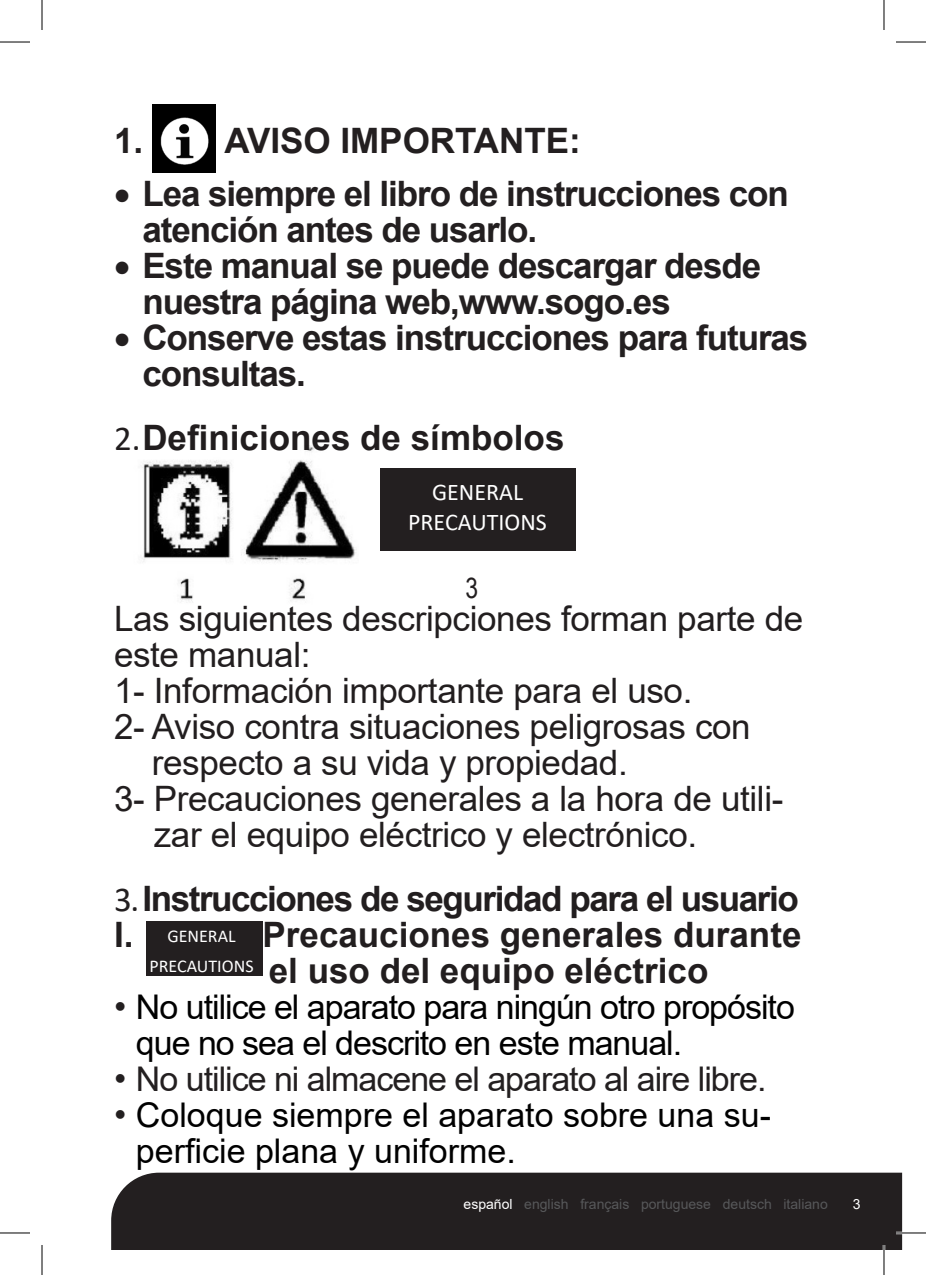
<style>
.page{position:relative;width:926px;height:1275px;background:#fff}
.page>*{position:absolute;margin:0;border:0;box-sizing:border-box;transform-origin:0 0}
.t1{font:35px/36px "Arial";letter-spacing:-.01em;color:#221e1f}
.Pa3{font:700 35px/36px "Arial";letter-spacing:-.03em;color:#231f20}
.t2{font:700 35px/36px "Arial";color:#221e1f}
.t3{font:700 35px "Arial";letter-spacing:-.04em;color:#221e1f}
.t4{font:700 35px "Arial";color:#211d1e}
.Pa3-2{font:700 35px "Arial";color:#231f20}
.List_Paragraph{font:34px/36px "Arial";letter-spacing:-.03em;color:#000}
.List_Paragraph-2{font:34px/36px "Arial";color:#000}
.Pa3-3{font:34px "Arial";letter-spacing:-.03em;color:#231f20}
.t5{font:28px "Arial Narrow";color:#231f20}
.t6{font:24px "Calibri";color:#fff}
.t7{font:18px "Calibri";color:#fff}
.t8{font:14px "Arial";color:#57585a}
.t9{font:14px "Arial";color:#fff}
.s1{font-family:"Calibri";font-weight:400}
.s2{font-family:"Calibri";font-weight:400;color:#231f20}
.s3{font-size:35px;color:#231f20}
.s4{font-size:35px}
.s5{color:#fff}
</style>
<div class="page">
<div style="left:111px;top:1172px;width:791px;height:78px;background:#231f20"></div>
<img style="left:153px;top:105px;width:63px;height:68px">
<div style="left:146px;top:920px;width:117px;height:55px;background:#231f20"></div>
<img style="left:142px;top:445px;width:214px;height:157px">
<div style="left:381px;top:469px;width:195px;height:82px;background:#231f20"></div>
<hr style="left:896px;top:1231px;width:30px;height:3px;background:#fff">
<hr style="left:883px;top:1245px;width:2px;height:30px;background:#fff">
<hr style="left:0;top:42px;width:30px;height:1px;background:#000">
<hr style="left:896px;top:42px;width:30px;height:1px;background:#000">
<hr style="left:0;top:1232px;width:30px;height:1px;background:#000">
<hr style="left:896px;top:1232px;width:30px;height:1px;background:#000">
<hr style="left:42px;top:0;width:1px;height:30px;background:#000">
<hr style="left:42px;top:1245px;width:1px;height:30px;background:#000">
<hr style="left:884px;top:0;width:1px;height:30px;background:#000">
<hr style="left:884px;top:1245px;width:1px;height:30px;background:#000">
<p class="Pa3-2" style="left:114px;top:116px;width:468px">1. AVISO IMPORTANTE:</p>
<p class="Pa3" style="left:142px;top:176px;width:648px;text-indent:-28px">• Lea siempre el libro de instrucciones con atención antes de usarlo.</p>
<p class="Pa3" style="left:142px;top:248px;width:620px;text-indent:-28px">• Este manual se puede descargar desde nuestra página web,www.sogo.es</p>
<p class="Pa3" style="left:142px;top:320px;width:668px;text-indent:-28px">• Conserve estas instrucciones para futuras consultas.</p>
<p class="t4" style="left:114px;top:413px;width:452px"><span class="s1">2.</span>Definiciones de símbolos</p>
<p class="t6" style="left:432px;top:476px;width:93px">GENERAL</p>
<p class="t6" style="left:408px;top:506px;width:140px">PRECAUTIONS</p>
<p class="t5" style="left:465px;top:567px;width:14px">3</p>
<p class="t1" style="left:114px;top:600px;width:691px">Las siguientes descripciones forman parte de este manual:</p>
<p class="t1" style="left:114px;top:672px;width:580px">1- Información importante para el uso.</p>
<p class="t1" style="left:152px;top:708px;width:600px;text-indent:-38px">2- Aviso contra situaciones peligrosas con respecto a su vida y propiedad.</p>
<p class="t1" style="left:154px;top:780px;width:631px;text-indent:-40px">3- Precauciones generales a la hora de utili&shy;zar el equipo eléctrico y electrónico.</p>
<p class="t3" style="left:114px;top:873px;width:686px"><span class="s2">3.</span>Instrucciones de seguridad para el usuario</p>
<p class="t2" style="left:114px;top:916px;width:21px">I.</p>
<p class="t7" style="left:167px;top:923px;width:70px">GENERAL</p>
<p class="t7" style="left:150px;top:953px;width:106px">PRECAUTIONS</p>
<p class="t2" style="left:263px;top:916px;width:540px">Precauciones generales durante el uso del equipo eléctrico</p>
<p class="List_Paragraph" style="left:136px;top:988px;width:660px;text-indent:-22px"><span class="s3">•</span> No utilice el aparato para ningún otro propósito que no sea el descrito en este manual.</p>
<p class="Pa3-3" style="left:114px;top:1055px;width:654px"><span class="s4">•</span> No utilice ni almacene el aparato al aire libre.</p>
<p class="List_Paragraph-2" style="left:136px;top:1096px;width:637px;text-indent:-22px"><span class="s3">•</span> Coloque siempre el aparato sobre una su&shy;perficie plana y uniforme.</p>
<p class="t8" style="left:464px;top:1194px;width:366px"><span class="s5">español</span> english français portuguese deutsch italiano</p>
<p class="t9" style="left:853px;top:1194px;width:9px">3</p>
</div>
